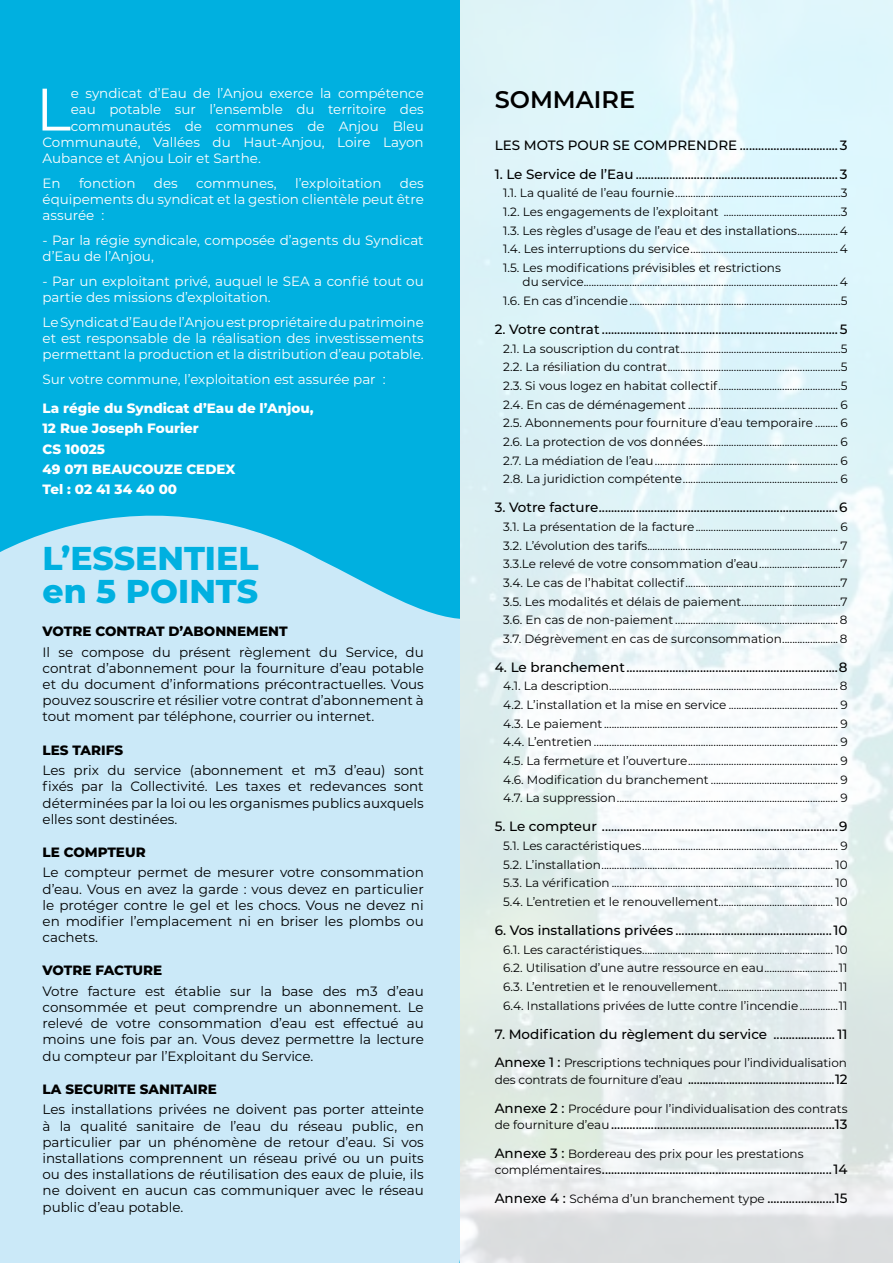
<style>
.page{position:relative;width:893px;height:1263px;background:#fff}
.page>*{position:absolute;margin:0;border:0;box-sizing:border-box;transform-origin:0 0}
.t1{font:59.85px "Montserrat";color:#fff}
.t2{font:800 33px/33px "Montserrat";color:#00b0e0}
.t3{font:600 24px "Montserrat";color:#000}
.t4{font:13.5px/16.2px "Montserrat";color:#000;text-align:justify}
.t5{font:500 13.5px/29px "Montserrat";color:#000}
.t6{font:13.5px/16.2px "Montserrat";color:#fff;text-align:justify}
.t7{font:800 13.5px/20.4px "Montserrat";color:#fff}
.t8{font:800 13.5px "Montserrat";color:#000}
.t9{font:12px/18.6px "Montserrat";color:#000;text-align:justify}
.s1{font-weight:500;font-size:13.5px}
.s2{font-weight:400;font-size:12px}
</style>
<div class="page">
<div style="left:0;top:0;width:544px;height:1263px;background:#00b0e0"></div>
<svg style="left:0;top:467px;width:461px;height:231px;fill:#cbe9f8"></svg>
<div style="left:0;top:698px;width:461px;height:565px;background:#cbe9f8"></div>
<img style="left:461px;top:0;width:432px;height:1263px">
<h1 class="t1" style="left:36px;top:68px;width:37px">L</h1>
<p class="t6" style="left:71px;top:85px;width:354px">e syndicat d’Eau de l’Anjou exerce la compétence</p>
<p class="t6" style="left:71px;top:101px;width:354px">eau potable sur l’ensemble du territoire des</p>
<p class="t6" style="left:71px;top:117px;width:354px">communautés de communes de Anjou Bleu</p>
<p class="t6" style="left:43px;top:133px;width:383px">Communauté, Vallées du Haut-Anjou, Loire Layon</p>
<p class="t6" style="left:43px;top:150px;width:220px">Aubance et Anjou Loir et Sarthe.</p>
<p class="t6" style="left:43px;top:174px;width:20px">En</p>
<p class="t6" style="left:79px;top:174px;width:58px">fonction</p>
<p class="t6" style="left:154px;top:174px;width:25px">des</p>
<p class="t6" style="left:196px;top:174px;width:82px">communes,</p>
<p class="t6" style="left:295px;top:174px;width:88px">l’exploitation</p>
<p class="t6" style="left:43px;top:174px;width:383px;text-indent:357px">des équipements du syndicat et la gestion clientèle peut être assurée :</p>
<p class="t6" style="left:43px;top:231px;width:383px">- Par la régie syndicale, composée d’agents du Syndicat d’Eau de l’Anjou,</p>
<p class="t6" style="left:43px;top:272px;width:383px">- Par un exploitant privé, auquel le SEA a confié tout ou partie des missions d’exploitation.</p>
<p class="t6" style="left:43px;top:313px;width:383px">Le Syndicat d’Eau de l’Anjou est propriétaire du patrimoine et est responsable de la réalisation des investissements permettant la production et la distribution d’eau potable.</p>
<p class="t6" style="left:43px;top:370px;width:345px">Sur votre commune, l’exploitation est assurée par :</p>
<p class="t7" style="left:43px;top:397px;width:273px">La régie du Syndicat d’Eau de l’Anjou,<br>12 Rue Joseph Fourier<br>CS 10025<br>49 071 BEAUCOUZE CEDEX<br>Tel : 02 41 34 40 00</p>
<h2 class="t2" style="left:43px;top:540px;width:217px">L’ESSENTIEL en 5 POINTS</h2>
<p class="t8" style="left:43px;top:621px;width:247px">VOTRE CONTRAT D’ABONNEMENT</p>
<p class="t4" style="left:43px;top:643px;width:383px">Il se compose du présent règlement du Service, du contrat d’abonnement pour la fourniture d’eau potable et du document d’informations précontractuelles. Vous pouvez souscrire et résilier votre contrat d’abonnement à tout moment par téléphone, courrier ou internet.</p>
<p class="t8" style="left:43px;top:740px;width:82px">LES TARIFS</p>
<p class="t4" style="left:43px;top:762px;width:383px">Les prix du service (abonnement et m3 d’eau) sont fixés par la Collectivité. Les taxes et redevances sont déterminées par la loi ou les organismes publics auxquels elles sont destinées.</p>
<p class="t8" style="left:43px;top:842px;width:105px">LE COMPTEUR</p>
<p class="t4" style="left:43px;top:864px;width:383px">Le compteur permet de mesurer votre consommation d’eau. Vous en avez la garde : vous devez en particulier le protéger contre le gel et les chocs. Vous ne devez ni en modifier l’emplacement ni en briser les plombs ou cachets.</p>
<p class="t8" style="left:43px;top:961px;width:121px">VOTRE FACTURE</p>
<p class="t4" style="left:43px;top:982px;width:383px">Votre facture est établie sur la base des m3 d’eau consommée et peut comprendre un abonnement. Le relevé de votre consommation d’eau est effectué au moins une fois par an. Vous devez permettre la lecture du compteur par l’Exploitant du Service.</p>
<p class="t8" style="left:43px;top:1079px;width:176px">LA SECURITE SANITAIRE</p>
<p class="t4" style="left:43px;top:1101px;width:383px">Les installations privées ne doivent pas porter atteinte à la qualité sanitaire de l’eau du réseau public, en particulier par un phénomène de retour d’eau. Si vos installations comprennent un réseau privé ou un puits ou des installations de réutilisation des eaux de pluie, ils ne doivent en aucun cas communiquer avec le réseau public d’eau potable.</p>
<h3 class="t3" style="left:495px;top:83px;width:142px">SOMMAIRE</h3>
<p class="t5" style="left:495px;top:130px;width:354px">LES MOTS POUR SE COMPRENDRE ................................ 3</p>
<p class="t5" style="left:495px;top:159px;width:354px">1. Le Service de l’Eau .................................................................. 3</p>
<p class="t9" style="left:503px;top:183px;width:346px">1.1. La qualité de l’eau fournie.................................................................3<br>1.2. Les engagements de l’exploitant ..............................................3<br>1.3. Les règles d’usage de l’eau et des installations................4<br>1.4. Les interruptions du service..........................................................4<br>1.5. Les modifications prévisibles et restrictions</p>
<p class="t9" style="left:503px;top:272px;width:346px;text-align:right">du service....................................................................................................4<br>1.6. En cas d’incendie...................................................................................5</p>
<p class="t5" style="left:495px;top:314px;width:354px">2. Votre contrat ............................................................................. 5</p>
<p class="t9" style="left:503px;top:339px;width:346px">2.1. La souscription du contrat...............................................................5<br>2.2. La résiliation du contrat....................................................................5<br>2.3. Si vous logez en habitat collectif................................................5<br>2.4. En cas de déménagement ........................................................... 6<br>2.5. Abonnements pour fourniture d’eau temporaire ......... 6<br>2.6. La protection de vos données..................................................... 6<br>2.7. La médiation de l’eau........................................................................ 6<br>2.8. La juridiction compétente............................................................. 6</p>
<p class="t5" style="left:495px;top:492px;width:354px">3. Votre facture..............................................................................6</p>
<p class="t9" style="left:503px;top:517px;width:346px">3.1. La présentation de la facture........................................................ 6<br>3.2. L’évolution des tarifs............................................................................7<br>3.3.Le relevé de votre consommation d’eau................................7<br>3.4. Le cas de l’habitat collectif.............................................................7<br>3.5. Les modalités et délais de paiement.......................................7<br>3.6. En cas de non-paiement ................................................................8<br>3.7. Dégrèvement en cas de surconsommation......................8</p>
<p class="t5" style="left:495px;top:652px;width:354px">4. Le branchement .....................................................................8</p>
<p class="t9" style="left:503px;top:676px;width:346px">4.1. La description..........................................................................................8<br>4.2. L’installation et la mise en service ........................................... 9<br>4.3. Le paiement ............................................................................................ 9<br>4.4. L’entretien ................................................................................................ 9<br>4.5. La fermeture et l’ouverture........................................................... 9<br>4.6. Modification du branchement .................................................. 9<br>4.7. La suppression....................................................................................... 9</p>
<p class="t5" style="left:495px;top:811px;width:354px">5. Le compteur .............................................................................9</p>
<p class="t9" style="left:503px;top:836px;width:346px">5.1. Les caractéristiques............................................................................. 9<br>5.2. L’installation........................................................................................... 10<br>5.3. La vérification ....................................................................................... 10<br>5.4. L’entretien et le renouvellement............................................. 10</p>
<p class="t5" style="left:495px;top:915px;width:354px">6. Vos installations privées ...................................................10</p>
<p class="t9" style="left:503px;top:939px;width:346px">6.1. Les caractéristiques........................................................................... 10<br>6.2. Utilisation d’une autre ressource en eau.............................11<br>6.3. L’entretien et le renouvellement...............................................11<br>6.4. Installations privées de lutte contre l’incendie...............11</p>
<p class="t5" style="left:495px;top:1019px;width:354px">7. Modification du règlement du service .................... 11</p>
<p class="t9" style="left:495px;top:1053px;width:354px"><span class="s1">Annexe 1 :</span> Prescriptions techniques pour l’individualisation</p>
<p class="t5" style="left:495px;top:1064px;width:354px"><span class="s2">des contrats de fourniture d’eau</span> ..................................................12</p>
<p class="t9" style="left:495px;top:1099px;width:354px"><span class="s1">Annexe 2 :</span> Procédure pour l’individualisation des contrats</p>
<p class="t5" style="left:495px;top:1109px;width:354px"><span class="s2">de fourniture d’eau</span>.........................................................................13</p>
<p class="t9" style="left:495px;top:1144px;width:310px"><span class="s1">Annexe 3 :</span> Bordereau des prix pour les prestations</p>
<p class="t5" style="left:495px;top:1154px;width:354px"><span class="s2">complémentaires</span>...........................................................................14<br>Annexe 4 : <span class="s2">Schéma d’un branchement type</span> ......................15</p>
</div>
